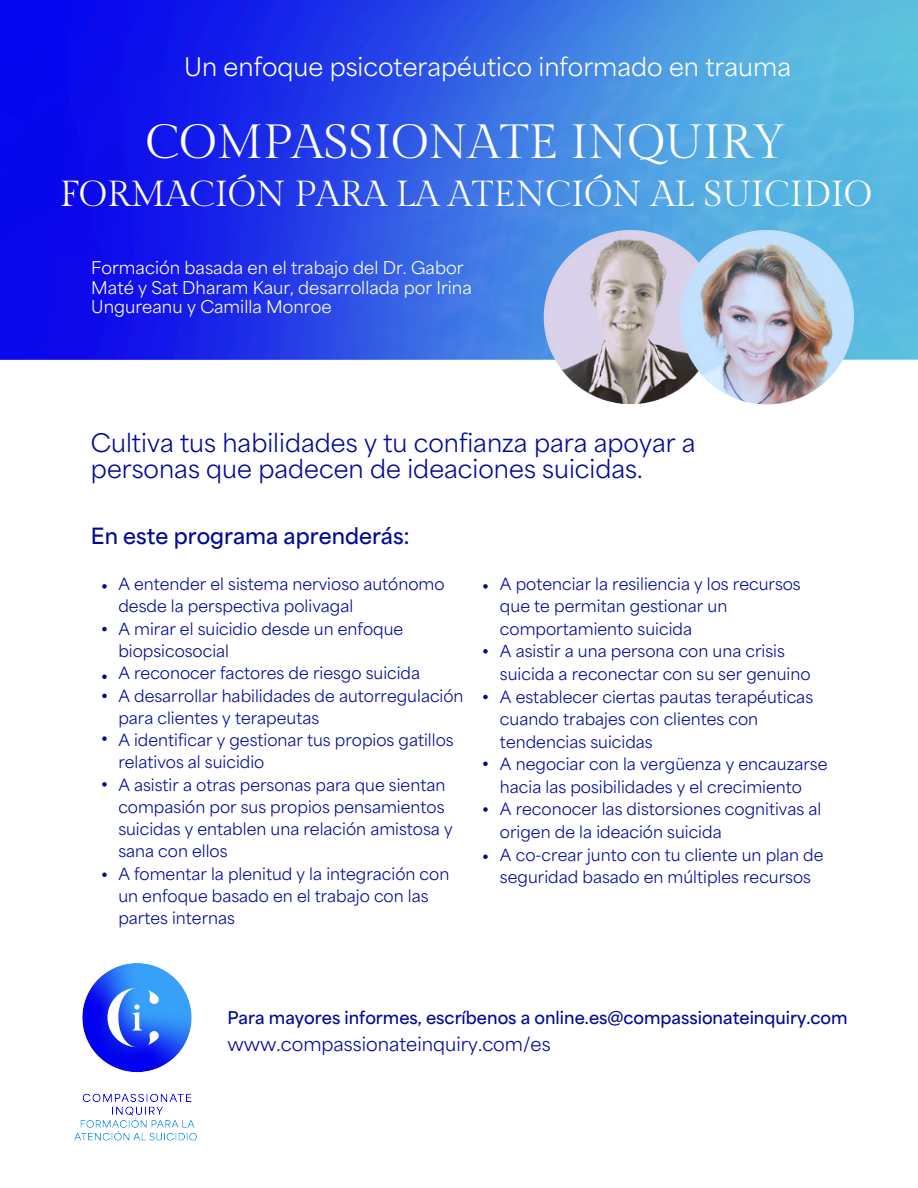
<style>
.page{position:relative;width:918px;height:1188px;background:#fff}
.page>*{position:absolute;margin:0;border:0;box-sizing:border-box;transform-origin:0 0}
.t1{font:48px "Gilda Display";color:#fff}
.t2{font:36px "Gilda Display";color:#fff}
.t3{font:24px/26.4px "Area";color:#000a99}
.t4{font:24px "Area";color:#fff}
.t5{font:700 21px "Area";color:#000a99}
.t6{font:18px "Area";color:#000a99}
.t7{font:16.5px/19.6px "Area";color:#fff}
.t8{font:700 16.5px "Area";color:#000a99}
.t9{font:15.75px/22.2px "Area";color:#000a99}
</style>
<div class="page">
<img style="left:0;top:0;width:918px;height:359px">
<img style="left:175px;top:2px;width:743px;height:357px">
<img style="left:544px;top:230px;width:174px;height:174px;border-radius:50%">
<img style="left:680px;top:230px;width:174px;height:174px;border-radius:50%">
<img style="left:74px;top:963px;width:123px;height:178px">
<svg style="left:102px;top:584px;width:5px;height:5px"></svg>
<svg style="left:102px;top:627px;width:5px;height:4px"></svg>
<svg style="left:102px;top:675px;width:5px;height:4px"></svg>
<svg style="left:102px;top:694px;width:5px;height:4px"></svg>
<svg style="left:102px;top:736px;width:5px;height:5px"></svg>
<svg style="left:102px;top:782px;width:5px;height:5px"></svg>
<svg style="left:102px;top:873px;width:5px;height:4px"></svg>
<svg style="left:483px;top:584px;width:5px;height:5px"></svg>
<svg style="left:483px;top:649px;width:5px;height:5px"></svg>
<svg style="left:483px;top:695px;width:5px;height:4px"></svg>
<svg style="left:483px;top:762px;width:5px;height:4px"></svg>
<svg style="left:483px;top:807px;width:5px;height:5px"></svg>
<svg style="left:483px;top:855px;width:5px;height:4px"></svg>
<p class="t4" style="left:184px;top:51px;width:609px">Un enfoque psicoterapéutico informado en trauma</p>
<p class="t1" style="left:145px;top:115px;width:643px">COMPASSIONATE INQUIRY</p>
<p class="t2" style="left:60px;top:170px;width:814px">FORMACIÓN PARA LA ATENCIÓN AL SUICIDIO</p>
<h1 class="t7" style="left:91px;top:258px;width:382px">Formación basada en el trabajo del Dr. Gabor<br>Maté y Sat Dharam Kaur, desarrollada por Irina<br>Ungureanu y Camilla Monroe</h1>
<p class="t3" style="left:91px;top:429px;width:606px">Cultiva tus habilidades y tu confianza para apoyar a personas que padecen de ideaciones suicidas.</p>
<p class="t5" style="left:91px;top:521px;width:320px">En este programa aprenderás:</p>
<p class="t9" style="left:118px;top:573px;width:347px">A entender el sistema nervioso autónomo desde la perspectiva polivagal<br>A mirar el suicidio desde un enfoque biopsicosocial<br>A reconocer factores de riesgo suicida<br>A desarrollar habilidades de autorregulación para clientes y terapeutas<br>A identificar y gestionar tus propios gatillos relativos al suicidio<br>A asistir a otras personas para que sientan compasión por sus propios pensamientos suicidas y entablen una relación amistosa y sana con ellos<br>A fomentar la plenitud y la integración con un enfoque basado en el trabajo con las partes internas</p>
<p class="t9" style="left:500px;top:572px;width:329px">A potenciar la resiliencia y los recursos que te permitan gestionar un comportamiento suicida<br>A asistir a una persona con una crisis suicida a reconectar con su ser genuino<br>A establecer ciertas pautas terapéuticas cuando trabajes con clientes con tendencias suicidas<br>A negociar con la vergüenza y encauzarse hacia las posibilidades y el crecimiento<br>A reconocer las distorsiones cognitivas al origen de la ideación suicida<br>A co-crear junto con tu cliente un plan de seguridad basado en múltiples recursos</p>
<p class="t8" style="left:228px;top:1006px;width:622px">Para mayores informes, escríbenos a online.es@compassionateinquiry.com</p>
<p class="t6" style="left:228px;top:1033px;width:325px">www.compassionateinquiry.com/es</p>
</div>
